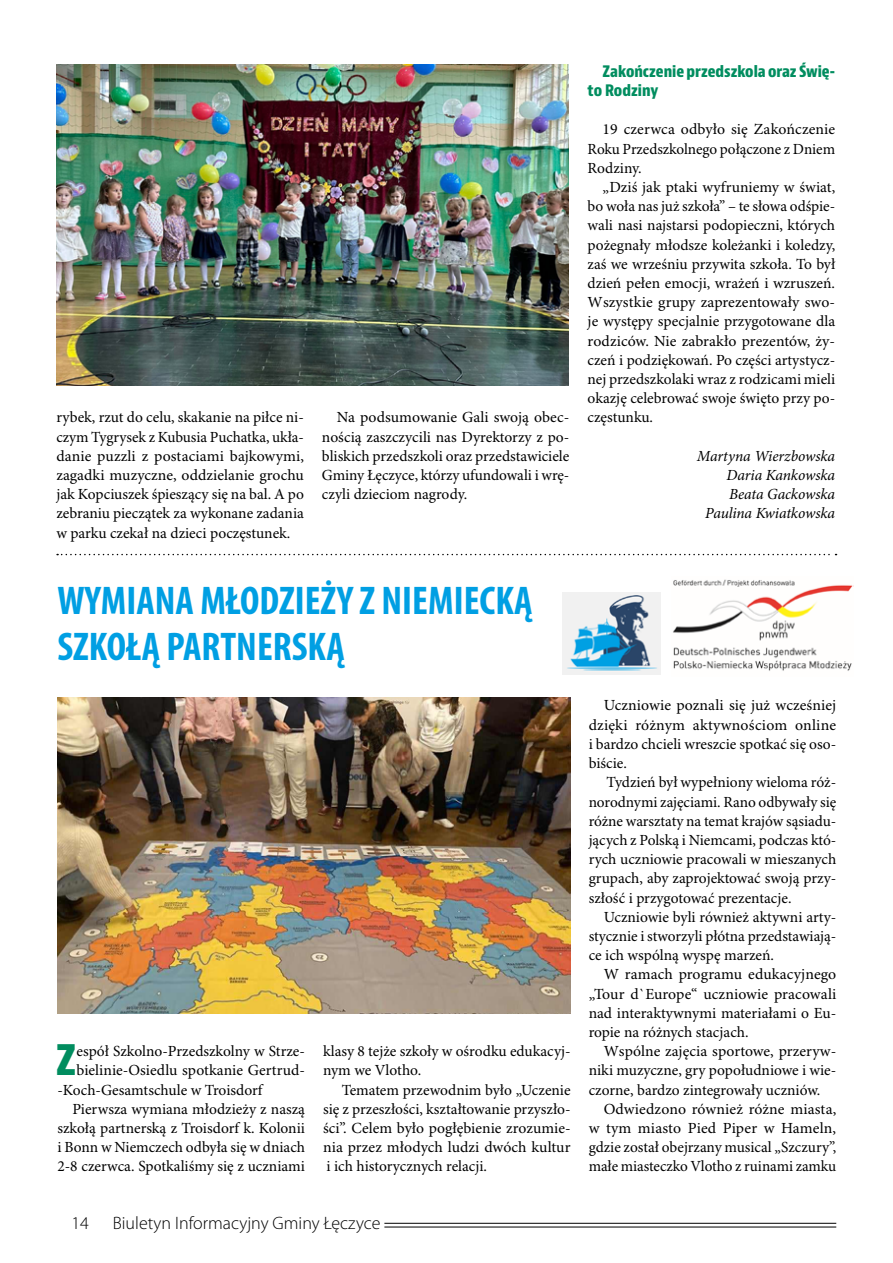
<style>
.page{position:relative;width:893px;height:1263px;background:#fff}
.page>*{position:absolute;margin:0;border:0;box-sizing:border-box;transform-origin:0 0}
.t1{font:700 condensed 40.95px "Bernino Sans";color:#018d5f}
.t2{font:700 condensed 40.2px/46.7px "Myriad Pro";color:#009fe3}
.t3{font:300 18px "Myriad Pro";color:#000}
.t4{font:15.45px/19.2px "Minion Pro";color:#000;text-align:justify}
.t5{font:italic 15.45px/19.2px "Minion Pro";letter-spacing:-.005em;color:#000;text-align:right}
.t6{font:700 condensed 15.45px/19.2px "Bernino Sans";color:#018d5f}
</style>
<div class="page">
<hr style="left:384px;top:1223px;width:452px;height:1px;background:#000">
<hr style="left:384px;top:1227px;width:452px;height:1px;background:#000">
<svg style="left:57px;top:554px;width:779px;height:1px"></svg>
<img style="left:57px;top:698px;width:514px;height:316px">
<img style="left:56px;top:65px;width:513px;height:321px">
<img style="left:562px;top:592px;width:99px;height:82px">
<img style="left:673px;top:579px;width:180px;height:92px">
<p class="t4" style="left:56px;top:408px;width:249px">rybek, rzut do celu, skakanie na piłce ni&shy;czym Tygrysek z Kubusia Puchatka, ukła&shy;danie puzzli z postaciami bajkowymi, zagadki muzyczne, oddzielanie grochu jak Kopciuszek śpieszący się na bal. A po zebraniu pieczątek za wykonane zadania w parku czekał na dzieci poczęstunek.</p>
<p class="t4" style="left:322px;top:408px;width:249px;text-indent:15px">Na podsumowanie Gali swoją obec&shy;nością zaszczycili nas Dyrektorzy z po&shy;bliskich przedszkoli oraz przedstawiciele Gminy Łęczyce, którzy ufundowali i wrę&shy;czyli dzieciom nagrody.</p>
<h2 class="t2" style="left:57px;top:578px;width:477px">WYMIANA MŁODZIEŻY Z NIEMIECKĄ<br>SZKOŁĄ PARTNERSKĄ</h2>
<h1 class="t1" style="left:56px;top:1035px;width:22px">Z</h1>
<p class="t4" style="left:77px;top:1042px;width:230px">espół Szkolno-Przedszkolny w Strze-</p>
<p class="t4" style="left:77px;top:1061px;width:230px">bielinie-Osiedlu spotkanie Gertrud-</p>
<p class="t4" style="left:57px;top:1080px;width:207px">-Koch-Gesamtschule w Troisdorf</p>
<p class="t4" style="left:72px;top:1100px;width:234px">Pierwsza wymiana młodzieży z naszą</p>
<p class="t4" style="left:57px;top:1119px;width:249px">szkołą partnerską z Troisdorf k. Kolonii</p>
<p class="t4" style="left:57px;top:1138px;width:249px">i Bonn w Niemczech odbyła się w dniach</p>
<p class="t4" style="left:57px;top:1157px;width:249px">2-8 czerwca. Spotkaliśmy się z uczniami</p>
<p class="t4" style="left:323px;top:1042px;width:249px">klasy 8 tejże szkoły w ośrodku edukacyj&shy;nym we Vlotho.</p>
<p class="t4" style="left:323px;top:1081px;width:249px;text-indent:19px">Tematem przewodnim było „Uczenie się z przeszłości, kształtowanie przyszło&shy;ści”. Celem było pogłębienie zrozumie&shy;nia przez młodych ludzi dwóch kultur i ich historycznych relacji.</p>
<p class="t3" style="left:71px;top:1213px;width:19px">14</p>
<p class="t3" style="left:113px;top:1213px;width:269px">Biuletyn Informacyjny Gminy Łęczyce</p>
<p class="t6" style="left:588px;top:62px;width:249px;text-indent:15px">Zakończenie przedszkola oraz Świę&shy;to Rodziny</p>
<p class="t4" style="left:588px;top:120px;width:249px;text-indent:15px">19 czerwca odbyło się Zakończenie Roku Przedszkolnego połączone z Dniem Rodziny.</p>
<p class="t4" style="left:588px;top:178px;width:249px;text-indent:15px">„Dziś jak ptaki wyfruniemy w świat, bo woła nas już szkoła” – te słowa odśpie&shy;wali nasi najstarsi podopieczni, których pożegnały młodsze koleżanki i koledzy, zaś we wrześniu przywita szkoła. To był dzień pełen emocji, wrażeń i wzruszeń.<br>Wszystkie grupy zaprezentowały swo&shy;je występy specjalnie przygotowane dla rodziców. Nie zabrakło prezentów, ży&shy;czeń i podziękowań. Po części artystycz&shy;nej przedszkolaki wraz z rodzicami mieli okazję celebrować swoje święto przy po&shy;częstunku.</p>
<p class="t5" style="left:697px;top:447px;width:140px">Martyna Wierzbowska<br>Daria Kankowska<br>Beata Gackowska<br>Paulina Kwiatkowska</p>
<p class="t4" style="left:589px;top:696px;width:249px;text-indent:15px">Uczniowie poznali się już wcześniej dzięki różnym aktywnościom online i bardzo chcieli wreszcie spotkać się oso&shy;biście.</p>
<p class="t4" style="left:589px;top:773px;width:249px;text-indent:18px">Tydzień był wypełniony wieloma róż&shy;norodnymi zajęciami. Rano odbywały się różne warsztaty na temat krajów sąsiadu&shy;jących z Polską i Niemcami, podczas któ&shy;rych uczniowie pracowali w mieszanych grupach, aby zaprojektować swoją przy&shy;szłość i przygotować prezentacje.</p>
<p class="t4" style="left:589px;top:908px;width:249px;text-indent:15px">Uczniowie byli również aktywni arty&shy;stycznie i stworzyli płótna przedstawiają&shy;ce ich wspólną wyspę marzeń.</p>
<p class="t4" style="left:589px;top:965px;width:249px;text-indent:15px">W ramach programu edukacyjnego „Tour d`Europe“ uczniowie pracowali nad interaktywnymi materiałami o Eu&shy;ropie na różnych stacjach.</p>
<p class="t4" style="left:589px;top:1042px;width:249px;text-indent:15px">Wspólne zajęcia sportowe, przeryw&shy;niki muzyczne, gry popołudniowe i wie&shy;czorne, bardzo zintegrowały uczniów.</p>
<p class="t4" style="left:589px;top:1100px;width:249px;text-indent:15px">Odwiedzono również różne miasta, w tym miasto Pied Piper w Hameln, gdzie został obejrzany musical „Szczury”, małe miasteczko Vlotho z ruinami zamku</p>
</div>
